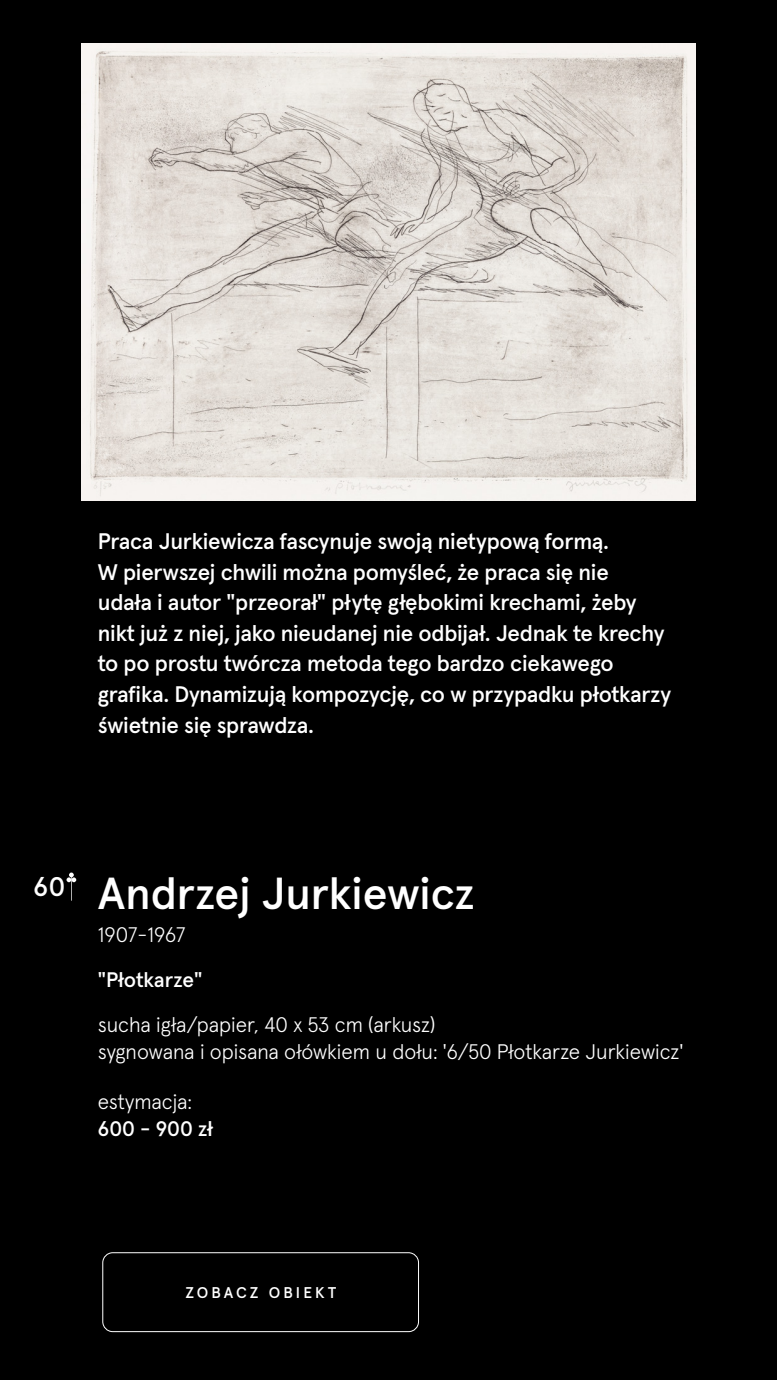
<style>
.page{position:relative;width:777px;height:1380px;background:#fff}
.page>*{position:absolute;margin:0;border:0;box-sizing:border-box;transform-origin:0 0}
.t1{font:500 44.81px "Apercu";color:#fff}
.t2{font:500 26.94px "Apercu";color:#fff}
.t3{font:500 22.5px/30.6px "Apercu";letter-spacing:-.01em;color:#fff}
.t4{font:300 21px/27.1px "Apercu";color:#fff}
.t5{font:500 21px "Apercu";color:#fff}
.t6{font:500 15.56px "Apercu";letter-spacing:.195em;color:#fff}
</style>
<div class="page">
<div style="left:0;top:0;width:776px;height:1380px;background:#000"></div>
<div style="left:102px;top:1252px;width:316px;height:80px;border:1px solid #fff;border-radius:10px"></div>
<img style="left:81px;top:44px;width:614px;height:456px">
<svg style="left:66px;top:873px;width:10px;height:28px"></svg>
<p class="t3" style="left:98px;top:524px;width:574px">Praca Jurkiewicza fascynuje swoją nietypową formą.<br>W pierwszej chwili można pomyśleć, że praca się nie<br>udała i autor "przeorał" płytę głębokimi krechami, żeby nikt już z niej, jako nieudanej nie odbijał. Jednak te krechy to po prostu twórcza metoda tego bardzo ciekawego grafika. Dynamizują kompozycję, co w przypadku płotkarzy świetnie się sprawdza.</p>
<p class="t2" style="left:33px;top:866px;width:33px">60</p>
<h1 class="t1" style="left:98px;top:858px;width:378px">Andrzej Jurkiewicz</h1>
<p class="t4" style="left:98px;top:919px;width:89px">1907-1967</p>
<p class="t5" style="left:98px;top:963px;width:106px">"Płotkarze"</p>
<p class="t4" style="left:98px;top:1009px;width:587px">sucha igła/papier, 40 x 53 cm (arkusz)<br>sygnowana i opisana ołówkiem u dołu: '6/50 Płotkarze Jurkiewicz'</p>
<p class="t4" style="left:98px;top:1086px;width:96px">estymacja:</p>
<p class="t5" style="left:98px;top:1113px;width:116px">600 - 900 zł</p>
<p class="t6" style="left:185px;top:1280px;width:152px">ZOBACZ OBIEKT</p>
</div>
